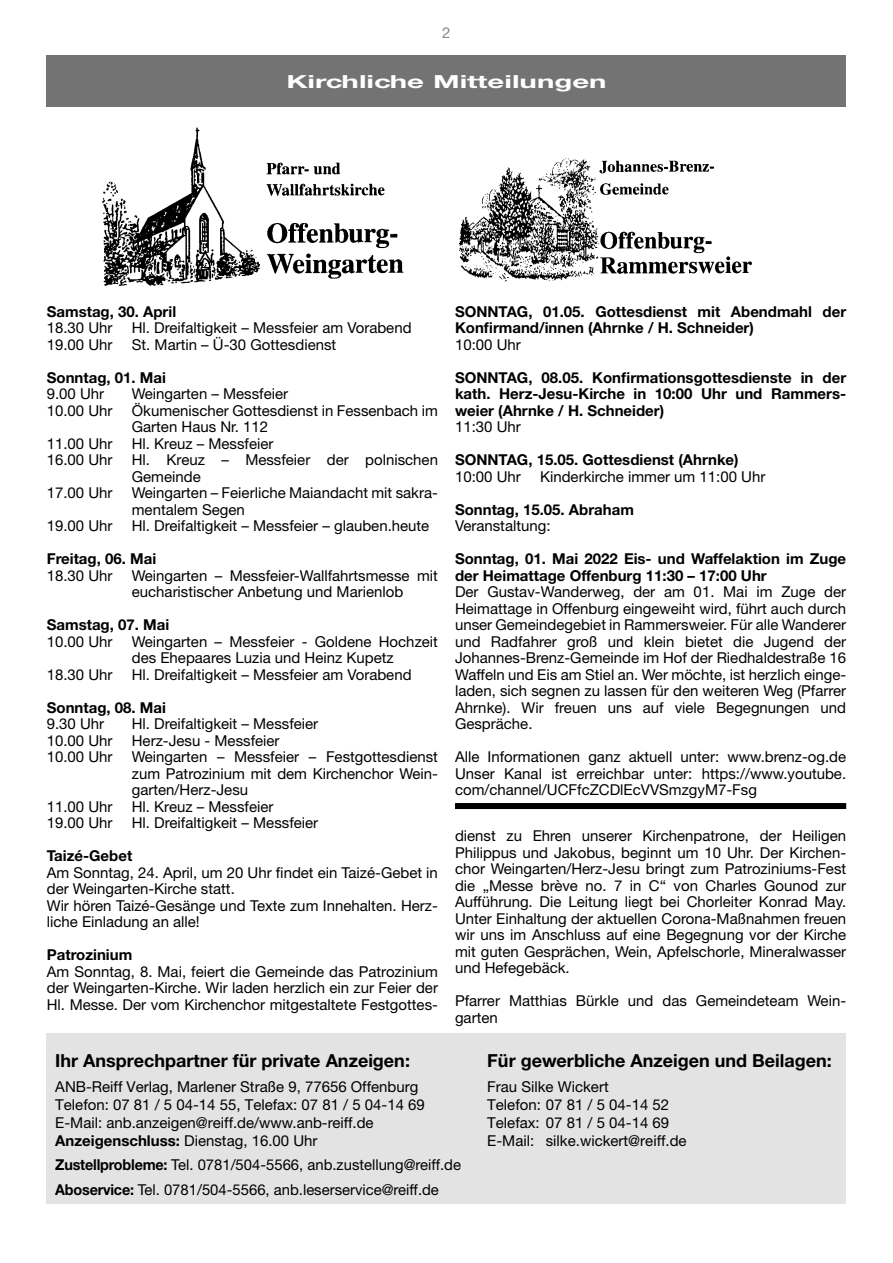
<style>
.page{position:relative;width:893px;height:1263px;background:#fff}
.page>*{position:absolute;margin:0;border:0;box-sizing:border-box;transform-origin:0 0}
.t1{font:700 18px "Helvetica Neue LT Std";color:#000}
.t2{font:700 18px "Helvetica Neue CE";color:#fff;scale:1.63 1}
.t3{font:15px/16.5px "Helvetica Neue LT Std";color:#000}
.t4{font:700 15px/16.5px "Helvetica Neue LT Std";color:#000}
.t5{font:15px "Helvetica Neue LT Std";color:#878787}
.s1{font-weight:700}
</style>
<div class="page">
<div style="left:47px;top:55px;width:799px;height:51px;background:#737373"></div>
<img style="left:102px;top:127px;width:302px;height:159px">
<img style="left:458px;top:158px;width:294px;height:124px">
<div style="left:47px;top:1033px;width:799px;height:170px;background:#e3e3e3"></div>
<div style="left:455px;top:803px;width:391px;height:6px;background:#000"></div>
<p class="t5" style="left:442px;top:24px;width:10px">2</p>
<p class="t2" style="left:286px;top:70px;width:198px">Kirchliche Mitteilungen</p>
<p class="t4" style="left:47px;top:303px;width:131px">Samstag, 30. April</p>
<p class="t3" style="left:47px;top:320px;width:67px">18.30 Uhr</p>
<p class="t3" style="left:132px;top:320px;width:281px">Hl. Dreifaltigkeit – Messfeier am Vorabend</p>
<p class="t3" style="left:47px;top:336px;width:67px">19.00 Uhr</p>
<p class="t3" style="left:132px;top:336px;width:206px">St. Martin – Ü-30 Gottesdienst</p>
<p class="t4" style="left:47px;top:369px;width:121px">Sonntag, 01. Mai</p>
<p class="t3" style="left:47px;top:386px;width:59px">9.00 Uhr</p>
<p class="t3" style="left:132px;top:386px;width:158px">Weingarten – Messfeier</p>
<p class="t3" style="left:47px;top:402px;width:67px">10.00 Uhr</p>
<p class="t3" style="left:132px;top:402px;width:308px">Ökumenischer Gottesdienst in Fessenbach im<br>Garten Haus Nr. 112</p>
<p class="t3" style="left:47px;top:435px;width:67px">11.00 Uhr</p>
<p class="t3" style="left:132px;top:435px;width:143px">Hl. Kreuz – Messfeier</p>
<p class="t3" style="left:47px;top:452px;width:67px">16.00 Uhr</p>
<p class="t3" style="left:132px;top:452px;width:308px">Hl. Kreuz – Messfeier der polnischen<br>Gemeinde</p>
<p class="t3" style="left:47px;top:485px;width:67px">17.00 Uhr</p>
<p class="t3" style="left:132px;top:485px;width:308px">Weingarten – Feierliche Maiandacht mit sakra&shy;mentalem Segen</p>
<p class="t3" style="left:47px;top:518px;width:67px">19.00 Uhr</p>
<p class="t3" style="left:132px;top:518px;width:299px">Hl. Dreifaltigkeit – Messfeier – glauben.heute</p>
<p class="t4" style="left:47px;top:550px;width:111px">Freitag, 06. Mai</p>
<p class="t3" style="left:47px;top:567px;width:67px">18.30 Uhr</p>
<p class="t3" style="left:132px;top:567px;width:308px">Weingarten – Messfeier-Wallfahrtsmesse mit eucharistischer Anbetung und Marienlob</p>
<p class="t4" style="left:47px;top:616px;width:124px">Samstag, 07. Mai</p>
<p class="t3" style="left:47px;top:633px;width:67px">10.00 Uhr</p>
<p class="t3" style="left:132px;top:633px;width:308px">Weingarten – Messfeier - Goldene Hochzeit des Ehepaares Luzia und Heinz Kupetz</p>
<p class="t3" style="left:47px;top:666px;width:67px">18.30 Uhr</p>
<p class="t3" style="left:132px;top:666px;width:281px">Hl. Dreifaltigkeit – Messfeier am Vorabend</p>
<p class="t4" style="left:47px;top:699px;width:121px">Sonntag, 08. Mai</p>
<p class="t3" style="left:47px;top:716px;width:59px">9.30 Uhr</p>
<p class="t3" style="left:132px;top:716px;width:188px">Hl. Dreifaltigkeit – Messfeier</p>
<p class="t3" style="left:47px;top:732px;width:67px">10.00 Uhr</p>
<p class="t3" style="left:132px;top:732px;width:149px">Herz-Jesu - Messfeier</p>
<p class="t3" style="left:47px;top:749px;width:67px">10.00 Uhr</p>
<p class="t3" style="left:132px;top:749px;width:308px;text-align:justify">Weingarten – Messfeier – Festgottesdienst zum Patrozinium mit dem Kirchenchor Wein&shy;garten/Herz-Jesu</p>
<p class="t3" style="left:47px;top:798px;width:67px">11.00 Uhr</p>
<p class="t3" style="left:132px;top:798px;width:143px">Hl. Kreuz – Messfeier</p>
<p class="t3" style="left:47px;top:815px;width:67px">19.00 Uhr</p>
<p class="t3" style="left:132px;top:815px;width:188px">Hl. Dreifaltigkeit – Messfeier</p>
<p class="t4" style="left:47px;top:847px;width:87px">Taizé-Gebet</p>
<p class="t3" style="left:47px;top:864px;width:393px">Am Sonntag, 24. April, um 20 Uhr findet ein Taizé-Gebet in der Weingarten-Kirche statt.<br>Wir hören Taizé-Gesänge und Texte zum Innehalten. Herz&shy;liche Einladung an alle!</p>
<p class="t4" style="left:47px;top:946px;width:87px">Patrozinium</p>
<p class="t3" style="left:47px;top:963px;width:393px;text-align:justify">Am Sonntag, 8. Mai, feiert die Gemeinde das Patrozinium der Weingarten-Kirche. Wir laden herzlich ein zur Feier der Hl. Messe. Der vom Kirchenchor mitgestaltete Festgottes-</p>
<p class="t4" style="left:455px;top:303px;width:393px">SONNTAG, 01.05. Gottesdienst mit Abendmahl der<br>Konfirmand/innen (Ahrnke / H. Schneider)</p>
<p class="t3" style="left:455px;top:336px;width:67px">10:00 Uhr</p>
<p class="t4" style="left:455px;top:369px;width:393px;text-align:justify">SONNTAG, 08.05. Konfirmationsgottesdienste in der kath. Herz-Jesu-Kirche in 10:00 Uhr und Rammers&shy;weier (Ahrnke / H. Schneider)</p>
<p class="t3" style="left:455px;top:419px;width:67px">11:30 Uhr</p>
<p class="t4" style="left:455px;top:451px;width:285px">SONNTAG, 15.05. Gottesdienst (Ahrnke)</p>
<p class="t3" style="left:455px;top:468px;width:67px">10:00 Uhr</p>
<p class="t3" style="left:540px;top:468px;width:227px">Kinderkirche immer um 11:00 Uhr</p>
<p class="t4" style="left:455px;top:501px;width:180px">Sonntag, 15.05. Abraham</p>
<p class="t3" style="left:455px;top:518px;width:97px">Veranstaltung:</p>
<p class="t4" style="left:455px;top:550px;width:393px">Sonntag, 01. Mai 2022 Eis- und Waffelaktion im Zuge der Heimattage Offenburg 11:30 – 17:00 Uhr</p>
<p class="t3" style="left:455px;top:584px;width:393px;text-align:justify">Der Gustav-Wanderweg, der am 01. Mai im Zuge der Heimattage in Offenburg eingeweiht wird, führt auch durch unser Gemeindegebiet in Rammersweier. Für alle Wanderer und Radfahrer groß und klein bietet die Jugend der Johannes-Brenz-Gemeinde im Hof der Riedhaldestraße 16<br>Waffeln und Eis am Stiel an. Wer möchte, ist herzlich einge&shy;laden, sich segnen zu lassen für den weiteren Weg (Pfarrer Ahrnke). Wir freuen uns auf viele Begegnungen und Gespräche.</p>
<p class="t3" style="left:455px;top:749px;width:393px;text-align:justify">Alle Informationen ganz aktuell unter: www.brenz-og.de Unser Kanal ist erreichbar unter: https://www.youtube. com/channel/UCFfcZCDlEcVVSmzgyM7-Fsg</p>
<p class="t3" style="left:455px;top:827px;width:393px;text-align:justify">dienst zu Ehren unserer Kirchenpatrone, der Heiligen Philippus und Jakobus, beginnt um 10 Uhr. Der Kirchen&shy;chor Weingarten/Herz-Jesu bringt zum Patroziniums-Fest die „Messe brève no. 7 in C“ von Charles Gounod zur Aufführung. Die Leitung liegt bei Chorleiter Konrad May.<br>Unter Einhaltung der aktuellen Corona-Maßnahmen freuen wir uns im Anschluss auf eine Begegnung vor der Kirche mit guten Gesprächen, Wein, Apfelschorle, Mineralwasser und Hefegebäck.</p>
<p class="t3" style="left:455px;top:992px;width:393px">Pfarrer Matthias Bürkle und das Gemeindeteam Wein&shy;garten</p>
<p class="t1" style="left:55px;top:1050px;width:356px">Ihr Ansprechpartner für private Anzeigen:</p>
<p class="t1" style="left:487px;top:1050px;width:346px">Für gewerbliche Anzeigen und Beilagen:</p>
<p class="t3" style="left:55px;top:1078px;width:365px">ANB-Reiff Verlag, Marlener Straße 9, 77656 Offenburg</p>
<p class="t3" style="left:487px;top:1078px;width:123px">Frau Silke Wickert</p>
<p class="t3" style="left:55px;top:1096px;width:371px">Telefon: 07 81 / 5 04-14 55, Telefax: 07 81 / 5 04-14 69</p>
<p class="t3" style="left:487px;top:1096px;width:183px">Telefon: 07 81 / 5 04-14 52</p>
<p class="t3" style="left:55px;top:1114px;width:320px">E-Mail: anb.anzeigen@reiff.de/www.anb-reiff.de</p>
<p class="t3" style="left:487px;top:1114px;width:183px">Telefax: 07 81 / 5 04-14 69</p>
<p class="t3" style="left:55px;top:1132px;width:264px"><span class="s1">Anzeigenschluss:</span> Dienstag, 16.00 Uhr</p>
<p class="t3" style="left:487px;top:1132px;width:201px">E-Mail: silke.wickert@reiff.de</p>
<p class="t3" style="left:55px;top:1152px;width:407px;line-height:24.5px"><span class="s1">Zustellprobleme:</span> Tel. 0781/504-5566, anb.zustellung@reiff.de<br><span class="s1">Aboservice:</span> Tel. 0781/504-5566, anb.leserservice@reiff.de</p>
</div>
